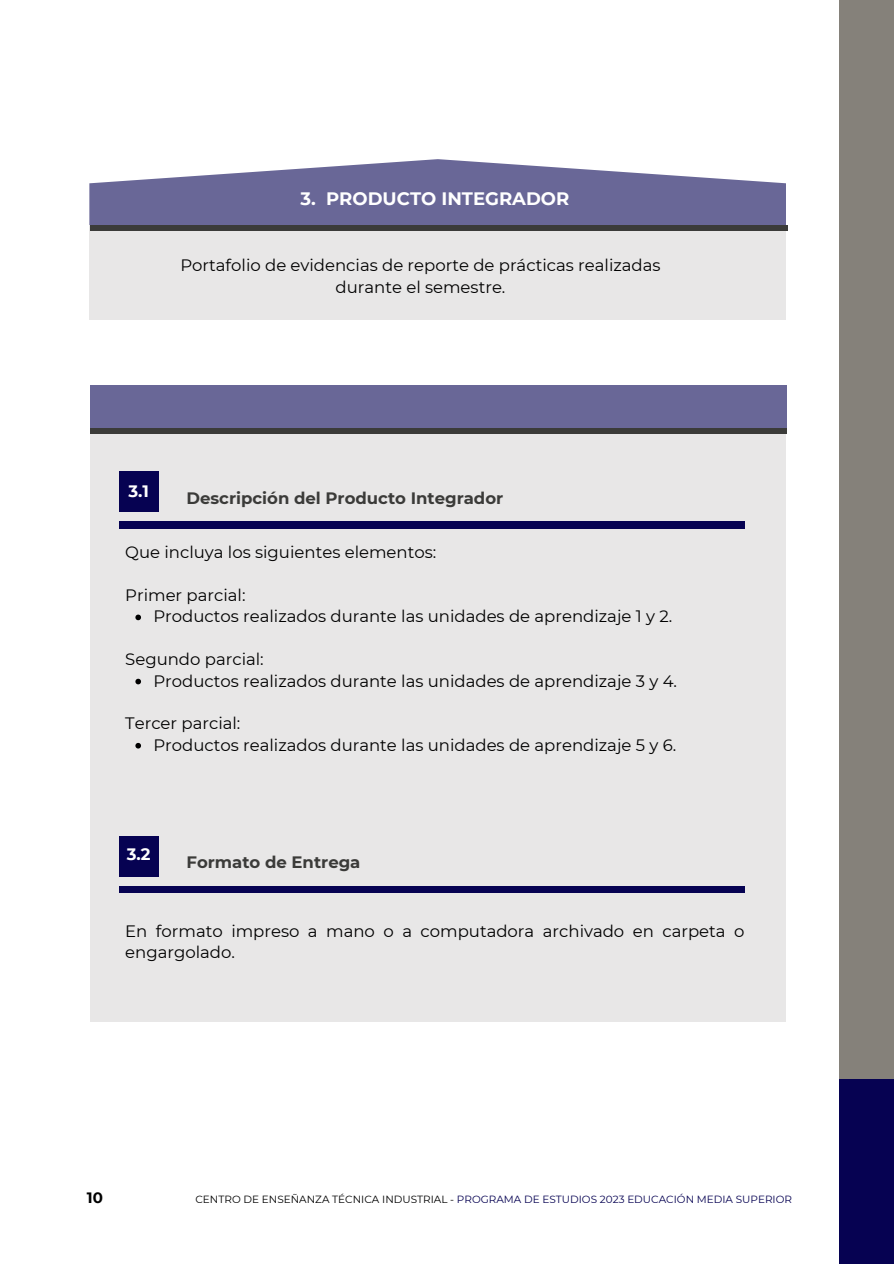
<style>
.page{position:relative;width:894px;height:1264px;background:#fff}
.page>*{position:absolute;margin:0;border:0;box-sizing:border-box;transform-origin:0 0}
.t1{font:700 18px "Montserrat";color:#fff}
.t2{font:16.5px/21.3px "Montserrat";color:#000}
.t3{font:700 16.5px "Montserrat";color:#3b3b39}
.t4{font:700 16.5px "Montserrat";color:#fff}
.t5{font:700 15px "Montserrat";color:#000}
.t6{font:10.5px "Montserrat";color:#060252}
.s1{color:#000}
</style>
<div class="page">
<div style="left:90px;top:432px;width:695px;height:589px;background:#e8e7e7"></div>
<div style="left:119px;top:471px;width:39px;height:41px;background:#060252"></div>
<div style="left:119px;top:836px;width:39px;height:40px;background:#060252"></div>
<div style="left:90px;top:385px;width:696px;height:47px;background:#696797"></div>
<div style="left:119px;top:521px;width:625px;height:7px;background:#060252"></div>
<div style="left:119px;top:885px;width:625px;height:7px;background:#060252"></div>
<div style="left:90px;top:428px;width:696px;height:5px;background:#3b3b39"></div>
<svg style="left:89px;top:159px;width:697px;height:66px;fill:#696797"></svg>
<div style="left:89px;top:225px;width:697px;height:95px;background:#e8e7e7"></div>
<div style="left:90px;top:225px;width:697px;height:6px;background:#3b3b39"></div>
<svg style="left:135px;top:614px;width:6px;height:6px"></svg>
<svg style="left:135px;top:678px;width:6px;height:6px"></svg>
<svg style="left:135px;top:743px;width:6px;height:5px"></svg>
<div style="left:838px;top:0;width:55px;height:1078px;background:#85817a"></div>
<div style="left:838px;top:1078px;width:55px;height:185px;background:#060252"></div>
<h2 class="t1" style="left:300px;top:187px;width:270px">3. PRODUCTO INTEGRADOR</h2>
<h3 class="t2" style="left:180px;top:254px;width:481px;text-align:center">Portafolio de evidencias de reporte de prácticas realizadas durante el semestre.</h3>
<h2 class="t4" style="left:128px;top:481px;width:22px">3.1</h2>
<h1 class="t3" style="left:186px;top:487px;width:318px">Descripción del Producto Integrador</h1>
<h3 class="t2" style="left:125px;top:541px;width:312px">Que incluya los siguientes elementos:</h3>
<h3 class="t2" style="left:125px;top:584px;width:122px">Primer parcial:</h3>
<p class="t2" style="left:153px;top:606px;width:520px">Productos realizados durante las unidades de aprendizaje 1 y 2.</p>
<h3 class="t2" style="left:125px;top:648px;width:140px">Segundo parcial:</h3>
<p class="t2" style="left:153px;top:670px;width:525px">Productos realizados durante las unidades de aprendizaje 3 y 4.</p>
<h3 class="t2" style="left:125px;top:712px;width:117px">Tercer parcial:</h3>
<p class="t2" style="left:153px;top:734px;width:524px">Productos realizados durante las unidades de aprendizaje 5 y 6.</p>
<h2 class="t4" style="left:127px;top:844px;width:25px">3.2</h2>
<h3 class="t3" style="left:186px;top:852px;width:175px">Formato de Entrega</h3>
<h2 class="t2" style="left:125px;top:920px;width:620px">En formato impreso a mano o a computadora archivado en carpeta o engargolado.</h2>
<p class="t5" style="left:87px;top:1187px;width:18px">10</p>
<p class="t6" style="left:195px;top:1193px;width:598px"><span class="s1">CENTRO DE ENSEÑANZA TÉCNICA INDUSTRIAL -</span> PROGRAMA DE ESTUDIOS 2023 EDUCACIÓN MEDIA SUPERIOR</p>
</div>
